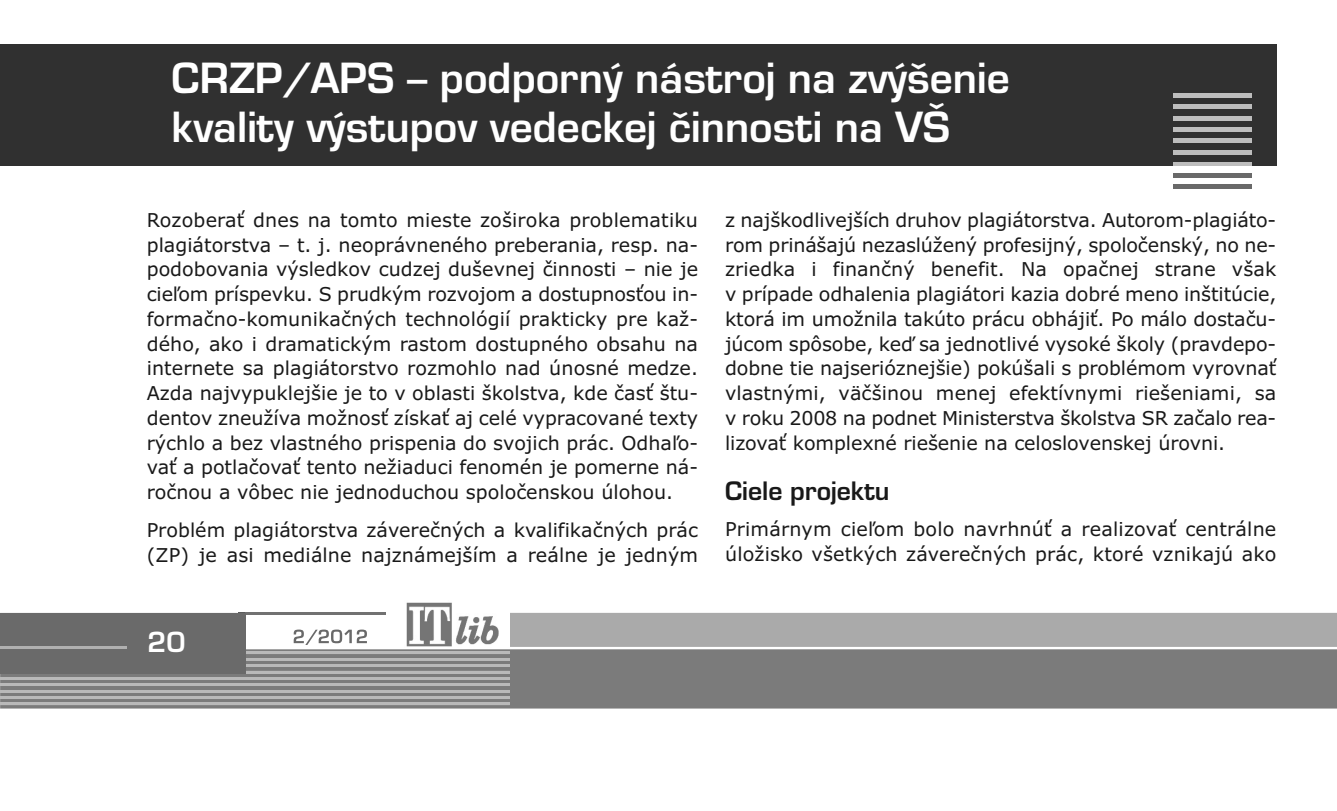
<style>
.page{position:relative;width:1337px;height:811px;background:#fff}
.page>*{position:absolute;margin:0;border:0;box-sizing:border-box;transform-origin:0 0}
.t1{font:40.5px/48.6px "Euromode CE Bold";color:#fff}
.t2{font:27px "Euromode CE Bold";color:#fff}
.t3{font:24.75px "Euromode CE Bold";color:#191919}
.t4{font:19.12px/24.8px "Verdana";color:#191919;text-align:justify}
</style>
<div class="page">
<div style="left:510px;top:613px;width:826px;height:34px;background:#aaa"></div>
<svg style="left:0;top:649px;width:1336px;height:59px;background:#7e7e7e"></svg>
<hr style="left:245px;top:613px;width:140px;height:2px;background:#717171">
<img style="left:406px;top:602px;width:92px;height:45px">
<svg style="left:294px;top:629px;width:73px;height:16px"></svg>
<hr style="left:0;top:703px;width:510px;height:2px;background:#b9b9b9">
<hr style="left:0;top:696px;width:510px;height:3px;background:#b9b9b9">
<hr style="left:0;top:690px;width:510px;height:2px;background:#b9b9b9">
<hr style="left:0;top:684px;width:510px;height:2px;background:#b9b9b9">
<hr style="left:0;top:677px;width:510px;height:2px;background:#b9b9b9">
<hr style="left:0;top:671px;width:510px;height:2px;background:#b9b9b9">
<hr style="left:0;top:664px;width:510px;height:3px;background:#b9b9b9">
<hr style="left:0;top:658px;width:510px;height:2px;background:#b9b9b9">
<hr style="left:0;top:652px;width:510px;height:2px;background:#b9b9b9">
<div style="left:0;top:613px;width:246px;height:60px;background:#6a6a6a"></div>
<hr style="left:0;top:647px;width:127px;height:2px;background:#b0b0b0">
<div style="left:0;top:44px;width:1276px;height:122px;background:#303030"></div>
<hr style="left:1173px;top:93px;width:78px;height:4px;background:#bdbdbd">
<div style="left:1173px;top:104px;width:78px;height:5px;background:#bdbdbd"></div>
<hr style="left:1173px;top:116px;width:78px;height:4px;background:#bdbdbd">
<div style="left:1173px;top:127px;width:78px;height:5px;background:#bdbdbd"></div>
<hr style="left:1173px;top:139px;width:78px;height:4px;background:#bdbdbd">
<div style="left:1173px;top:150px;width:78px;height:5px;background:#bdbdbd"></div>
<hr style="left:1173px;top:162px;width:78px;height:4px;background:#bdbdbd">
<div style="left:1173px;top:173px;width:78px;height:5px;background:#696969"></div>
<hr style="left:1173px;top:185px;width:78px;height:4px;background:#696969">
<h1 class="t1" style="left:171px;top:54px;width:839px">CRZP/APS – podporný nástroj na zvýšenie kvality výstupov vedeckej činnosti na VŠ</h1>
<p class="t4" style="left:147px;top:208px;width:552px">Rozoberať dnes na tomto mieste zoširoka problematiku plagiátorstva – t. j. neoprávneného preberania, resp. na&shy;podobovania výsledkov cudzej duševnej činnosti – nie je cieľom príspevku. S prudkým rozvojom a dostupnosťou in&shy;formačno-komunikačných technológií prakticky pre kaž&shy;dého, ako i dramatickým rastom dostupného obsahu na internete sa plagiátorstvo rozmohlo nad únosné medze.<br>Azda najvypuklejšie je to v oblasti školstva, kde časť štu&shy;dentov zneužíva možnosť získať aj celé vypracované texty rýchlo a bez vlastného prispenia do svojich prác. Odhaľo&shy;vať a potlačovať tento nežiaduci fenomén je pomerne ná&shy;ročnou a vôbec nie jednoduchou spoločenskou úlohou.</p>
<p class="t4" style="left:147px;top:518px;width:552px">Problém plagiátorstva záverečných a kvalifikačných prác (ZP) je asi mediálne najznámejším a reálne je jedným</p>
<h2 class="t2" style="left:148px;top:625px;width:40px">20</h2>
<p class="t4" style="left:725px;top:208px;width:552px">z najškodlivejších druhov plagiátorstva. Autorom-plagiáto&shy;rom prinášajú nezaslúžený profesijný, spoločenský, no ne&shy;zriedka i finančný benefit. Na opačnej strane však v prípade odhalenia plagiátori kazia dobré meno inštitúcie, ktorá im umožnila takúto prácu obhájiť. Po málo dostaču&shy;júcom spôsobe, keď sa jednotlivé vysoké školy (pravdepo&shy;dobne tie najserióznejšie) pokúšali s problémom vyrovnať vlastnými, väčšinou menej efektívnymi riešeniami, sa v roku 2008 na podnet Ministerstva školstva SR začalo rea&shy;lizovať komplexné riešenie na celoslovenskej úrovni.</p>
<p class="t3" style="left:725px;top:476px;width:166px">Ciele projektu</p>
<p class="t4" style="left:725px;top:517px;width:552px">Primárnym cieľom bolo navrhnúť a realizovať centrálne úložisko všetkých záverečných prác, ktoré vznikajú ako</p>
</div>
